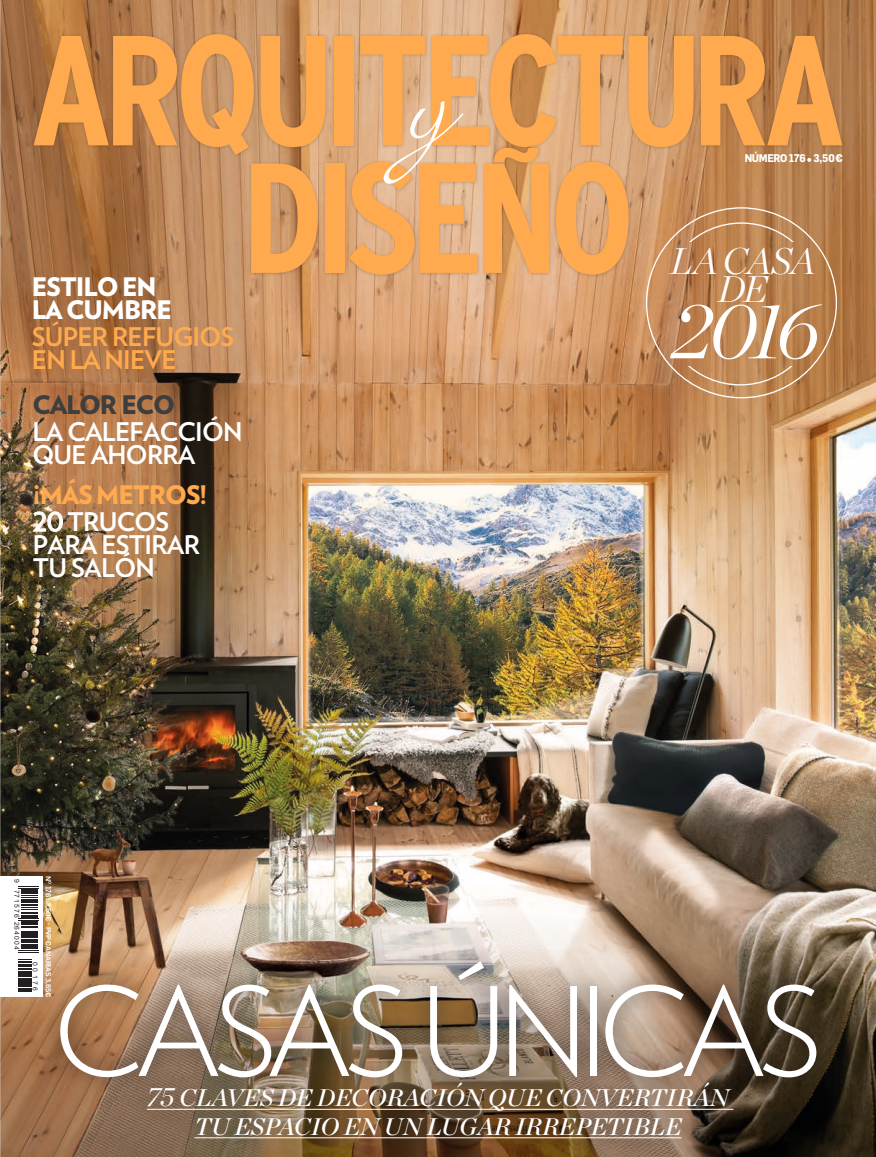
<style>
.page{position:relative;width:876px;height:1157px;background:#fff}
.page>*{position:absolute;margin:0;border:0;box-sizing:border-box;transform-origin:0 0}
.t1{font:700 condensed 156.45px "Interstate";letter-spacing:-.06em;color:#ffaa4e}
.t2{font:300 122.55px "Verlag";letter-spacing:-.065em;color:#fff}
.TÍTULO{font:italic 300 79.8px "Chronicle Display";color:#fff}
.t3{font:italic 300 37.05px "Chronicle Display";letter-spacing:-.03em;color:#fff}
.t4{font:700 25.65px/22.8px "Verlag";letter-spacing:-.03em;color:#fff}
.t5{font:700 25.65px/22.8px "Verlag";letter-spacing:-.03em;color:#ffaa4e}
.t6{font:900 25.5px/22.5px "Verlag";letter-spacing:-.04em;color:#fff}
.t7{font:900 25.5px "Verlag";letter-spacing:-.04em;color:#ffaa4e}
.t8{font:900 25.5px "Verlag";letter-spacing:-.05em;color:#3e3e3f}
.t9{font:italic 24px "Chronicle Display Semi";color:#fff}
.t10{font:700 10.95px "Flama Basic";letter-spacing:-.035em;color:#fff;scale:.94 1}
.t11{font:500 7.2px "Flama Basic";letter-spacing:-.02em;color:#fff}
.t12{font:6.75px "Arial";letter-spacing:.165em;color:#231f20}
.s1{font-weight:400;font-size:33px}
.s2{font-family:"Chronicle Display";font-size:27px}
</style>
<div class="page">
<img style="left:0;top:0;width:876px;height:910px">
<svg style="left:0;top:910px;width:876px;height:247px;background:#9a846f"></svg>
<div style="left:30px;top:31px;width:816px;height:247px;background:#231f20;opacity:.25"></div>
<div style="left:490px;top:144px;width:52px;height:22px;background:#231f20;opacity:.25"></div>
<svg style="left:494px;top:148px;width:44px;height:14px"></svg>
<svg style="left:384px;top:101px;width:79px;height:83px;background:#d1b196"></svg>
<div style="left:41px;top:944px;width:794px;height:152px;background:#231f20;opacity:.65"></div>
<svg style="left:661px;top:222px;width:161px;height:20px;background:#c18c5e"></svg>
<svg style="left:660px;top:366px;width:161px;height:19px;background:#bf8b5d"></svg>
<div style="left:0;top:876px;width:42px;height:120px;background:#fff"></div>
<svg style="left:18px;top:886px;width:20px;height:65px"></svg>
<svg style="left:18px;top:959px;width:13px;height:33px"></svg>
<svg style="left:33px;top:511px;width:30px;height:21px"></svg>
<div style="left:131px;top:1065px;width:616px;height:92px;background:#231f20;opacity:.65"></div>
<hr style="left:147px;top:1109px;width:586px;height:1px;background:#fff">
<hr style="left:194px;top:1137px;width:487px;height:1px;background:#fff">
<p class="t1" style="left:29px;top:3px;width:819px">ARQUITECTURA</p>
<p class="t10" style="left:745px;top:152px;width:106px">NÚMERO 176 3,50 €</p>
<p class="t1" style="left:241px;top:130px;width:395px">DISENO</p>
<p class="t3" style="left:670px;top:238px;width:147px">LA CASA</p>
<p class="t3" style="left:717px;top:267px;width:51px">DE</p>
<p class="t6" style="left:32px;top:276px;width:142px">ESTILO EN<br>LA CUMBRE</p>
<p class="t5" style="left:32px;top:325px;width:204px">SÚPER REFUGIOS<br>EN LA NIEVE</p>
<p class="TÍTULO" style="left:670px;top:282px;width:151px">2016</p>
<p class="t8" style="left:33px;top:388px;width:144px">CALOR ECO</p>
<p class="t4" style="left:33px;top:420px;width:211px">LA CALEFACCIÓN<br>QUE AHORRA</p>
<p class="t7" style="left:33px;top:478px;width:176px">¡MÁS METROS!</p>
<p class="t4" style="left:33px;top:510px;width:138px"><span class="s1">20</span> TRUCOS</p>
<p class="t4" style="left:33px;top:533px;width:168px">PARA ESTIRAR</p>
<p class="t4" style="left:33px;top:556px;width:123px">TU SALÓN</p>
<p class="t12" style="left:21px;top:878px;width:72px;rotate:90deg">9 771576 264004</p>
<p class="t11" style="left:53px;top:876px;width:122px;rotate:90deg">N<sup>O</sup> 176 · 3,50€ · PVP CANARIAS 3,65€</p>
<p class="t12" style="left:40px;top:962px;width:30px;rotate:90deg">00176</p>
<p class="t2" style="left:53px;top:958px;width:771px">CASAS ÚNICAS</p>
<p class="t9" style="left:147px;top:1083px;width:584px"><span class="s2">75</span> CLAVES DE DECORACIÓN QUE CONVERTIRÁN</p>
<p class="t9" style="left:194px;top:1111px;width:489px">TU ESPACIO EN UN LUGAR IRREPETIBLE</p>
</div>
